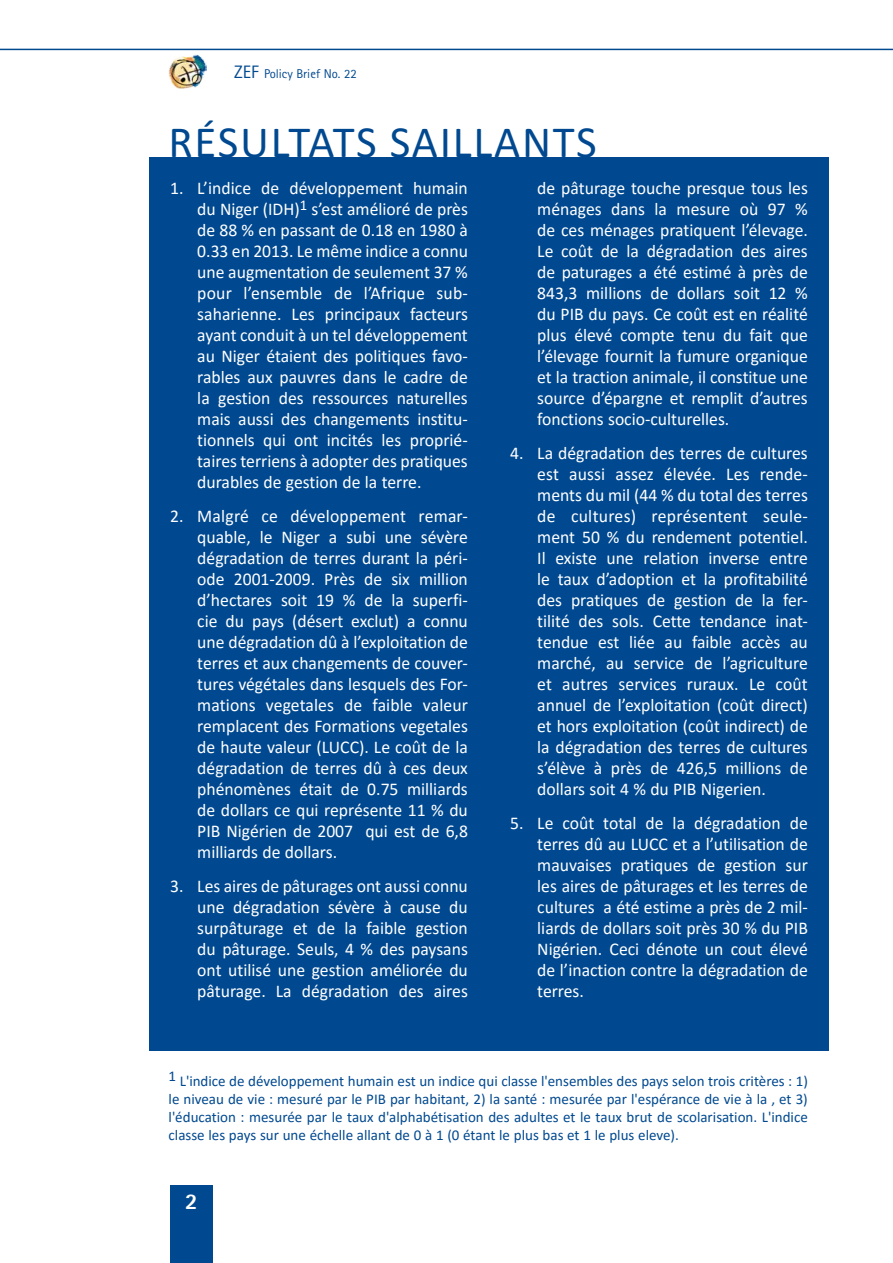
<style>
.page{position:relative;width:893px;height:1263px;background:#fff}
.page>*{position:absolute;margin:0;border:0;box-sizing:border-box;transform-origin:0 0}
.t1{font:45px "Calibri";letter-spacing:.04em;color:#004990}
.t2{font:800 22.5px "Rotis Sans Serif Std";color:#fff}
.t3{font:18px/21px "Calibri";color:#fff;text-align:justify}
.t4{font:15px/18px "Calibri";color:#004990;text-align:justify}
.t5{font:12.75px "Rotis Sans Serif Std";color:#004990}
.s1{font-size:18px}
</style>
<div class="page">
<div style="left:170px;top:1186px;width:43px;height:77px;background:#004990"></div>
<hr style="left:0;top:49px;width:893px;height:1px;background:#004990">
<img style="left:169px;top:54px;width:37px;height:35px">
<div style="left:149px;top:157px;width:680px;height:893px;background:#004990"></div>
<p class="t5" style="left:234px;top:66px;width:124px"><span class="s1">ZEF</span> Policy Brief No. 22</p>
<h1 class="t1" style="left:168px;top:111px;width:430px">RÉSULTATS SAILLANTS</h1>
<p class="t3" style="left:197px;top:177px;width:272px;text-indent:-27px">1. L’indice de développement humain du Niger (IDH)<sup>1</sup> s’est amélioré de près de 88 % en passant de 0.18 en 1980 à 0.33 en 2013. Le même indice a connu une augmentation de seulement 37 % pour l’ensemble de l’Afrique sub&shy;saharienne. Les principaux facteurs ayant conduit à un tel développement au Niger étaient des politiques favo&shy;rables aux pauvres dans le cadre de la gestion des ressources naturelles mais aussi des changements institu&shy;tionnels qui ont incités les proprié&shy;taires terriens à adopter des pratiques durables de gestion de la terre.</p>
<p class="t3" style="left:197px;top:505px;width:272px;text-indent:-27px">2. Malgré ce développement remar&shy;quable, le Niger a subi une sévère dégradation de terres durant la péri&shy;ode 2001-2009. Près de six million d’hectares soit 19 % de la superfi&shy;cie du pays (désert exclut) a connu une dégradation dû à l’exploitation de terres et aux changements de couver&shy;tures végétales dans lesquels des For&shy;mations vegetales de faible valeur remplacent des Formations vegetales de haute valeur (LUCC). Le coût de la dégradation de terres dû à ces deux phénomènes était de 0.75 milliards de dollars ce qui représente 11 % du PIB Nigérien de 2007 qui est de 6,8 milliards de dollars.</p>
<p class="t3" style="left:197px;top:875px;width:272px;text-indent:-27px">3. Les aires de pâturages ont aussi connu une dégradation sévère à cause du surpâturage et de la faible gestion du pâturage. Seuls, 4 % des paysans ont utilisé une gestion améliorée du pâturage. La dégradation des aires</p>
<p class="t3" style="left:537px;top:177px;width:272px">de pâturage touche presque tous les ménages dans la mesure où 97 % de ces ménages pratiquent l’élevage.<br>Le coût de la dégradation des aires de paturages a été estimé à près de 843,3 millions de dollars soit 12 % du PIB du pays. Ce coût est en réalité plus élevé compte tenu du fait que l’élevage fournit la fumure organique et la traction animale, il constitue une source d’épargne et remplit d’autres fonctions socio-culturelles.</p>
<p class="t3" style="left:537px;top:442px;width:272px;text-indent:-27px">4. La dégradation des terres de cultures est aussi assez élevée. Les rende&shy;ments du mil (44 % du total des terres de cultures) représentent seule&shy;ment 50 % du rendement potentiel.<br>Il existe une relation inverse entre le taux d’adoption et la profitabilité des pratiques de gestion de la fer&shy;tilité des sols. Cette tendance inat&shy;tendue est liée au faible accès au marché, au service de l’agriculture et autres services ruraux. Le coût annuel de l’exploitation (coût direct) et hors exploitation (coût indirect) de la dégradation des terres de cultures s’élève à près de 426,5 millions de dollars soit 4 % du PIB Nigerien.</p>
<p class="t3" style="left:537px;top:812px;width:272px;text-indent:-27px">5. Le coût total de la dégradation de terres dû au LUCC et a l’utilisation de mauvaises pratiques de gestion sur les aires de pâturages et les terres de cultures a été estime a près de 2 mil&shy;liards de dollars soit près 30 % du PIB Nigérien. Ceci dénote un cout élevé de l’inaction contre la dégradation de terres.</p>
<p class="t4" style="left:169px;top:1072px;width:641px">1 L'indice de développement humain est un indice qui classe l'ensembles des pays selon trois critères : 1) le niveau de vie : mesuré par le PIB par habitant, 2) la santé : mesurée par l'espérance de vie à la , et 3) l'éducation : mesurée par le taux d'alphabétisation des adultes et le taux brut de scolarisation. L'indice classe les pays sur une échelle allant de 0 à 1 (0 étant le plus bas et 1 le plus eleve).</p>
<p class="t2" style="left:185px;top:1187px;width:14px">2</p>
</div>
